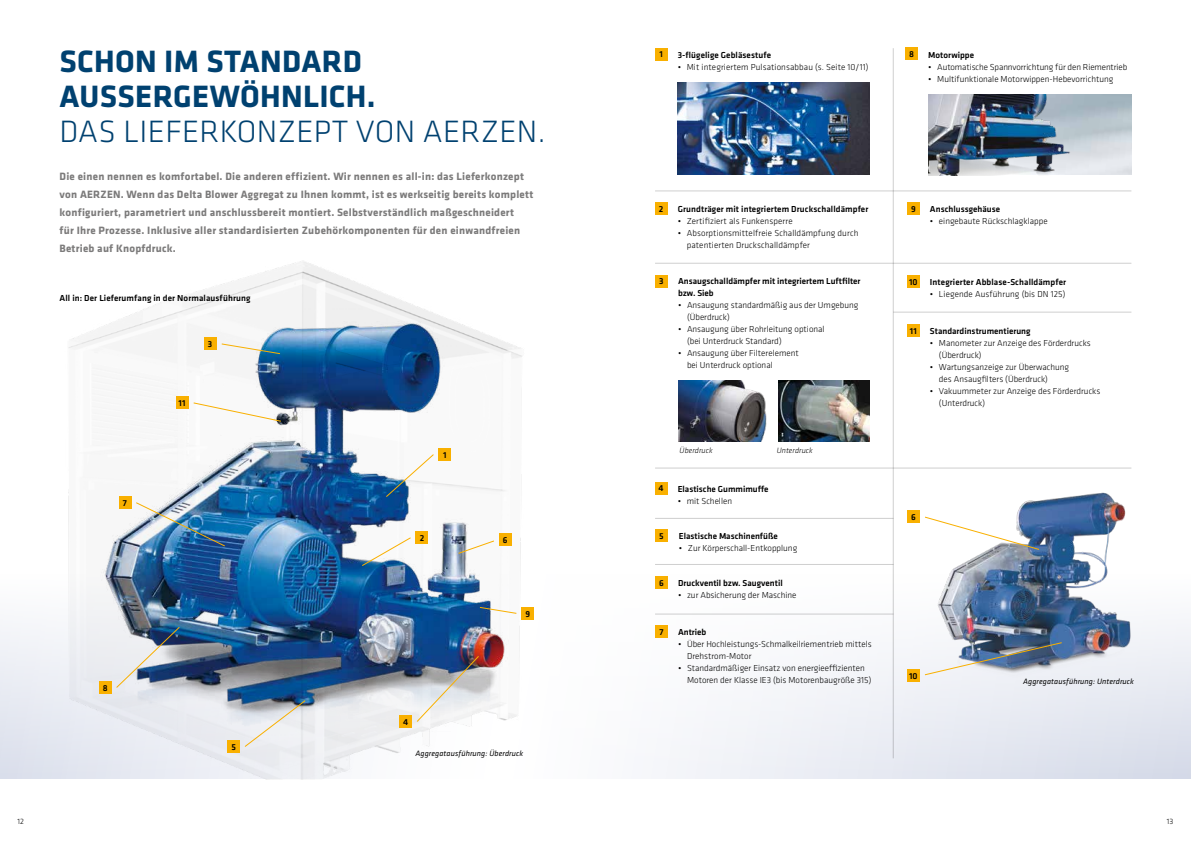
<style>
.page{position:relative;width:1191px;height:842px;background:#fff}
.page>*{position:absolute;margin:0;border:0;box-sizing:border-box;transform-origin:0 0}
.t1{font:700 32px/35px "Klavika";letter-spacing:.01em;color:#004170}
.t2{font:300 32px "Klavika";letter-spacing:.01em;color:#004170}
.t3{font:700 11px/18px "Klavika";letter-spacing:.02em;color:#7c7b7b}
.t4{font:300 9px/12px "Klavika";color:#000}
.t5{font:500 9px/12px "Klavika";color:#000}
.t6{font:italic 8px "Klavika";letter-spacing:.01em;color:#000}
.t7{font:italic 300 8px "Klavika";letter-spacing:.01em;color:#000}
.t8{font:300 8px "Klavika";color:#000}
</style>
<div class="page">
<svg style="left:0;top:575px;width:1191px;height:203px"></svg>
<img style="left:35px;top:261px;width:508px;height:519px">
<img style="left:135px;top:501px;width:91px;height:46px">
<svg style="left:115px;top:626px;width:66px;height:63px;background:#a1acba"></svg>
<svg style="left:244px;top:699px;width:62px;height:49px"></svg>
<svg style="left:416px;top:655px;width:64px;height:68px"></svg>
<svg style="left:479px;top:606px;width:38px;height:8px"></svg>
<svg style="left:221px;top:343px;width:60px;height:12px"></svg>
<svg style="left:192px;top:402px;width:90px;height:20px"></svg>
<svg style="left:385px;top:453px;width:50px;height:45px"></svg>
<svg style="left:361px;top:536px;width:51px;height:31px"></svg>
<div style="left:439px;top:448px;width:12px;height:13px;background:#f9b000"></div>
<div style="left:416px;top:532px;width:12px;height:12px;background:#f9b000"></div>
<div style="left:204px;top:338px;width:12px;height:12px;background:#f9b000"></div>
<div style="left:400px;top:715px;width:12px;height:13px;background:#f9b000"></div>
<div style="left:227px;top:740px;width:13px;height:13px;background:#f9b000"></div>
<div style="left:119px;top:497px;width:12px;height:12px;background:#f9b000"></div>
<div style="left:99px;top:681px;width:12px;height:13px;background:#f9b000"></div>
<div style="left:521px;top:607px;width:13px;height:12px;background:#f9b000"></div>
<div style="left:176px;top:397px;width:12px;height:12px;background:#f9b000"></div>
<div style="left:655px;top:625px;width:12px;height:12px;background:#f9b000"></div>
<div style="left:905px;top:48px;width:12px;height:12px;background:#f9b000"></div>
<div style="left:907px;top:202px;width:12px;height:13px;background:#f9b000"></div>
<img style="left:679px;top:381px;width:88px;height:61px">
<img style="left:677px;top:82px;width:192px;height:92px">
<img style="left:928px;top:94px;width:144px;height:82px">
<svg style="left:457px;top:540px;width:38px;height:15px"></svg>
<img style="left:931px;top:492px;width:206px;height:194px">
<svg style="left:925px;top:516px;width:115px;height:35px"></svg>
<div style="left:907px;top:510px;width:12px;height:12px;background:#f9b000"></div>
<div style="left:655px;top:275px;width:12px;height:12px;background:#f9b000"></div>
<div style="left:655px;top:482px;width:12px;height:12px;background:#f9b000"></div>
<div style="left:655px;top:530px;width:12px;height:12px;background:#f9b000"></div>
<div style="left:655px;top:203px;width:12px;height:12px;background:#f9b000"></div>
<div style="left:655px;top:48px;width:12px;height:12px;background:#f9b000"></div>
<div style="left:499px;top:534px;width:12px;height:12px;background:#f9b000"></div>
<div style="left:655px;top:577px;width:12px;height:12px;background:#f9b000"></div>
<div style="left:907px;top:670px;width:12px;height:12px;background:#f9b000"></div>
<img style="left:923px;top:641px;width:139px;height:35px">
<img style="left:778px;top:381px;width:91px;height:61px">
<hr style="left:655px;top:191px;width:476px;height:1px;background:#000">
<hr style="left:893px;top:48px;width:1px;height:710px;background:#000">
<hr style="left:655px;top:263px;width:476px;height:1px;background:#000">
<hr style="left:655px;top:468px;width:476px;height:1px;background:#000">
<hr style="left:655px;top:518px;width:238px;height:1px;background:#000">
<hr style="left:655px;top:564px;width:238px;height:1px;background:#000">
<hr style="left:655px;top:614px;width:238px;height:1px;background:#000">
<div style="left:907px;top:275px;width:12px;height:13px;background:#f9b000"></div>
<div style="left:907px;top:324px;width:12px;height:13px;background:#f9b000"></div>
<hr style="left:893px;top:312px;width:238px;height:1px;background:#000">
<h1 class="t1" style="left:60px;top:43px;width:318px">SCHON IM STANDARD<br>AUSSERGEWÖHNLICH.</h1>
<h1 class="t2" style="left:60px;top:112px;width:487px">DAS LIEFERKONZEPT VON AERZEN.</h1>
<p class="t3" style="left:60px;top:167px;width:475px">Die einen nennen es komfortabel. Die anderen effizient. Wir nennen es all-in: das Lieferkonzept von AERZEN. Wenn das Delta Blower Aggregat zu Ihnen kommt, ist es werkseitig bereits komplett konfiguriert, parametriert und anschlussbereit montiert. Selbstverständlich maßgeschneidert<br>für Ihre Prozesse. Inklusive aller standardisierten Zubehörkomponenten für den einwandfreien Betrieb auf Knopfdruck.</p>
<p class="t5" style="left:60px;top:292px;width:192px">All in: Der Lieferumfang in der Normalausführung</p>
<p class="t5" style="left:123px;top:497px;width:6px">7</p>
<p class="t5" style="left:179px;top:397px;width:9px">11</p>
<p class="t5" style="left:208px;top:338px;width:6px">3</p>
<p class="t5" style="left:103px;top:682px;width:6px">8</p>
<p class="t5" style="left:231px;top:741px;width:6px">5</p>
<p class="t5" style="left:443px;top:449px;width:5px">1</p>
<p class="t5" style="left:420px;top:532px;width:6px">2</p>
<p class="t5" style="left:403px;top:716px;width:7px">4</p>
<p class="t5" style="left:503px;top:534px;width:6px">6</p>
<p class="t5" style="left:525px;top:607px;width:6px">9</p>
<p class="t6" style="left:415px;top:748px;width:109px">Aggregatausführung: Überdruck</p>
<p class="t5" style="left:659px;top:48px;width:5px">1</p>
<p class="t5" style="left:677px;top:49px;width:95px">3-flügelige Gebläsestufe</p>
<p class="t4" style="left:677px;top:61px;width:192px">• Mit integriertem Pulsationsabbau (s. Seite 10/11)</p>
<p class="t5" style="left:909px;top:48px;width:6px">8</p>
<p class="t5" style="left:928px;top:48px;width:47px">Motorwippe</p>
<p class="t4" style="left:928px;top:61px;width:201px">• Automatische Spannvorrichtung für den Riementrieb</p>
<p class="t4" style="left:928px;top:73px;width:187px">• Multifunktionale Motorwippen-Hebevorrichtung</p>
<p class="t5" style="left:658px;top:203px;width:6px">2</p>
<p class="t5" style="left:677px;top:203px;width:192px">Grundträger mit integriertem Druckschalldämpfer</p>
<p class="t4" style="left:677px;top:215px;width:116px">• Zertifiziert als Funkensperre</p>
<p class="t4" style="left:686px;top:227px;width:173px;text-indent:-9px">• Absorptionsmittelfreie Schalldämpfung durch patentierten Druckschalldämpfer</p>
<p class="t5" style="left:911px;top:203px;width:6px">9</p>
<p class="t5" style="left:930px;top:203px;width:72px">Anschlussgehäuse</p>
<p class="t4" style="left:930px;top:215px;width:119px">• eingebaute Rückschlagklappe</p>
<p class="t5" style="left:659px;top:275px;width:6px">3</p>
<p class="t5" style="left:678px;top:275px;width:184px">Ansaugschalldämpfer mit integriertem Luftfilter bzw. Sieb</p>
<p class="t4" style="left:687px;top:299px;width:173px;text-indent:-9px">• Ansaugung standardmäßig aus der Umgebung (Überdruck)</p>
<p class="t4" style="left:687px;top:323px;width:139px;text-indent:-9px">• Ansaugung über Rohrleitung optional (bei Unterdruck Standard)</p>
<p class="t4" style="left:687px;top:347px;width:113px;text-indent:-9px">• Ansaugung über Filterelement bei Unterdruck optional</p>
<p class="t5" style="left:909px;top:276px;width:10px">10</p>
<p class="t5" style="left:930px;top:276px;width:138px">Integrierter Abblase-Schalldämpfer</p>
<p class="t4" style="left:930px;top:288px;width:137px">• Liegende Ausführung (bis DN 125)</p>
<p class="t5" style="left:910px;top:325px;width:9px">11</p>
<p class="t5" style="left:930px;top:324px;width:102px">Standardinstrumentierung</p>
<p class="t4" style="left:939px;top:337px;width:153px;text-indent:-9px">• Manometer zur Anzeige des Förderdrucks (Überdruck)</p>
<p class="t4" style="left:939px;top:361px;width:132px;text-indent:-9px">• Wartungsanzeige zur Überwachung des Ansaugfilters (Überdruck)</p>
<p class="t4" style="left:939px;top:385px;width:163px;text-indent:-9px">• Vakuummeter zur Anzeige des Förderdrucks (Unterdruck)</p>
<p class="t7" style="left:679px;top:446px;width:35px">Überdruck</p>
<p class="t7" style="left:776px;top:446px;width:38px">Unterdruck</p>
<p class="t5" style="left:658px;top:482px;width:7px">4</p>
<p class="t5" style="left:659px;top:530px;width:6px">5</p>
<p class="t5" style="left:677px;top:483px;width:92px">Elastische Gummimuffe</p>
<p class="t4" style="left:677px;top:495px;width:56px">• mit Schellen</p>
<p class="t5" style="left:679px;top:530px;width:101px">Elastische Maschinenfüße</p>
<p class="t4" style="left:679px;top:542px;width:120px">• Zur Körperschall-Entkopplung</p>
<p class="t5" style="left:911px;top:510px;width:6px">6</p>
<p class="t5" style="left:659px;top:577px;width:6px">6</p>
<p class="t5" style="left:678px;top:577px;width:106px">Druckventil bzw. Saugventil</p>
<p class="t4" style="left:678px;top:589px;width:120px">• zur Absicherung der Maschine</p>
<p class="t5" style="left:659px;top:625px;width:6px">7</p>
<p class="t5" style="left:678px;top:625px;width:30px">Antrieb</p>
<p class="t4" style="left:687px;top:637px;width:186px;text-indent:-9px">• Über Hochleistungs-Schmalkeilriementrieb mittels<br>Drehstrom-Motor</p>
<p class="t4" style="left:687px;top:661px;width:186px;text-indent:-9px">• Standardmäßiger Einsatz von energieeffizienten<br>Motoren der Klasse IE3 (bis Motorenbaugröße 315)</p>
<p class="t5" style="left:909px;top:670px;width:10px">10</p>
<p class="t6" style="left:1023px;top:676px;width:112px">Aggregatausführung: Unterdruck</p>
<p class="t8" style="left:18px;top:816px;width:8px">12</p>
<p class="t8" style="left:1166px;top:816px;width:8px">13</p>
</div>
